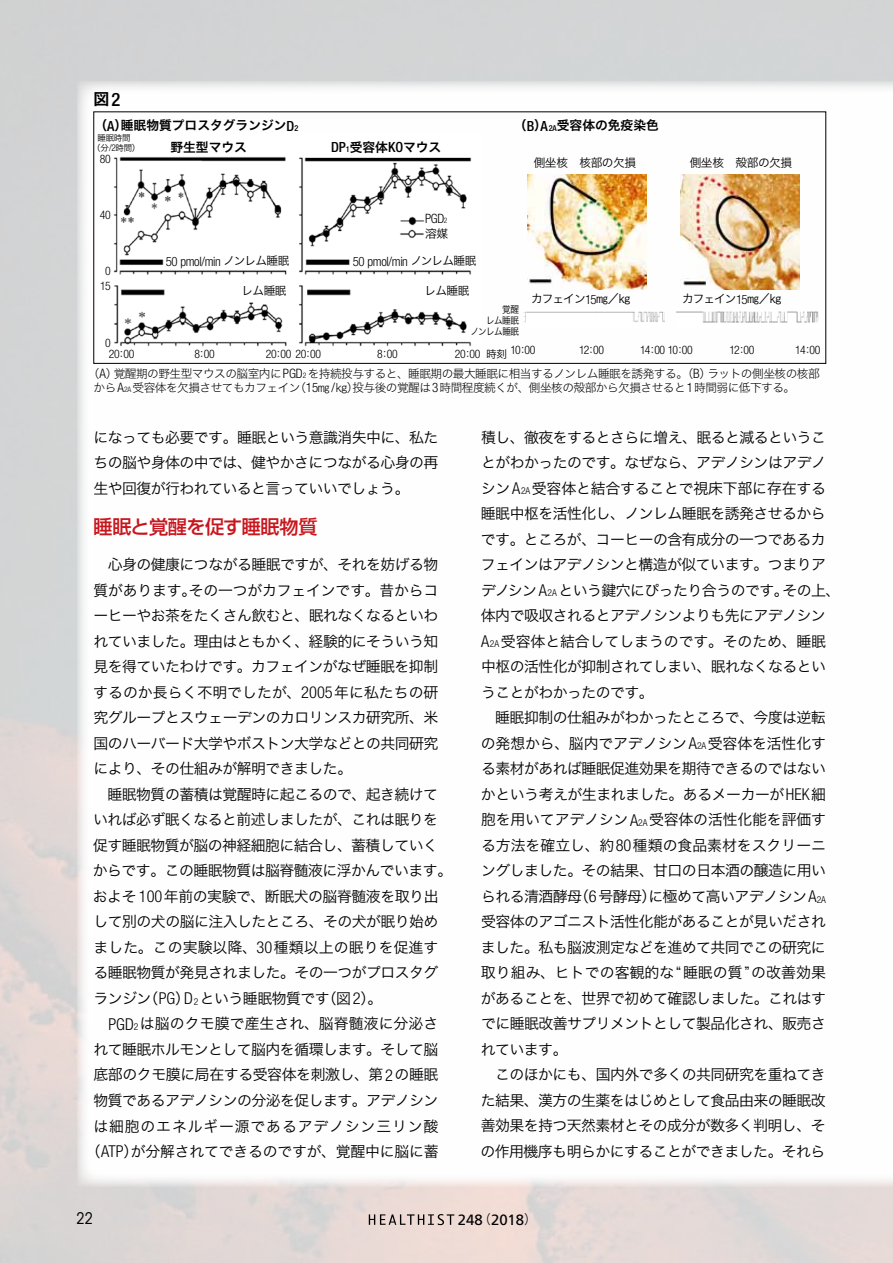
<style>
.page{position:relative;width:893px;height:1263px;background:#fff}
.page>*{position:absolute;margin:0;border:0;box-sizing:border-box;transform-origin:0 0}
.t1{font:500 19.2px "Shin Go Pr 6";letter-spacing:-.025em;color:#c8161e}
.t2{font:condensed 15.9px "ITC Avant Garde Std";color:#000}
.t3{font:700 15.9px "Gothic MB101 Pr 6 De";color:#000}
.t4{font:14.85px/25.5px "Hiragino Sans Pr 6 N W3";letter-spacing:-.035em;color:#000;text-align:justify}
.t5{font:14.85px "Frutiger LT Com";color:#000}
.t6{font:300 condensed 12.9px "Helvetica Neue LT Com";letter-spacing:-.03em;color:#000}
.t7{font:12.75px "Hiragino Sans Pr 6 N W6";color:#000}
.t8{font:11.7px/13.8px "Hira Kaku Std W2";letter-spacing:-.045em;color:#000}
.t9{font:300 condensed 11.7px/14.9px "Helvetica Neue LT Com";letter-spacing:-.025em;color:#000;text-align:center}
.t10{font:11.7px "Hiragino Sans Pr 6 N W3";letter-spacing:-.045em;color:#000}
.t11{font:9.6px/10.6px "Hiragino Sans Pr 6 N W3";letter-spacing:-.05em;color:#000;text-align:right;scale:.9 1}
.t12{font:8.55px/9.6px "Hiragino Sans Pr 6 N W3";letter-spacing:-.04em;color:#000;text-align:center}
.s1{font-family:"Helvetica Neue LT Com";font-weight:500;font-stretch:condensed;font-size:18.45px}
.s2{font-family:"Helvetica Neue LT Com";font-weight:500;font-stretch:condensed;font-size:14.1px}
.s3{font-family:"Helvetica Neue LT Com";font-weight:500;font-stretch:condensed;font-size:8.25px}
.s4{font-family:"Helvetica Neue LT Com";font-weight:300;font-stretch:condensed;font-size:9.3px}
.s5{font-size:7.5px}
.s6{font-family:"Hiragino Sans Pr 6 N W3";font-weight:400;font-stretch:normal;font-size:11.7px}
.s7{font-family:"Helvetica Neue LT Com";font-weight:300;font-stretch:condensed;font-size:12.9px}
.s8{font-family:"Hiragino Sans Pr 6 N W3";font-weight:400;font-stretch:normal;font-size:10.65px}
.s9{font-family:"Helvetica Neue LT Com";font-weight:300;font-stretch:condensed;font-size:13.05px}
.s10{font-family:"Helvetica Neue LT Com";font-weight:300;font-stretch:condensed;font-size:7.5px}
.s11{font-family:"Helvetica Neue LT Com";font-weight:300;font-stretch:condensed;font-size:16.35px}
.s12{font-family:"Helvetica Neue LT Com";font-weight:300;font-stretch:condensed;font-size:9.6px}
.s13{font-family:"Gothic BBB Pr 6";font-weight:500;font-size:12.75px}
</style>
<div class="page">
<svg style="left:369px;top:1214px;width:85px;height:11px"></svg>
<div style="left:94px;top:112px;width:732px;height:252px;border:1px solid #000"></div>
<img style="left:113px;top:157px;width:359px;height:190px">
<img style="left:527px;top:174px;width:119px;height:115px">
<img style="left:680px;top:174px;width:119px;height:115px">
<img style="left:523px;top:311px;width:141px;height:11px">
<img style="left:676px;top:311px;width:143px;height:12px">
<p class="t3" style="left:94px;top:86px;width:28px">図<span class="s1">2</span></p>
<p class="t7" style="left:94px;top:114px;width:205px">（<span class="s2">A</span>）睡眠物質プロスタグランジン<span class="s2">D</span><span class="s3">2</span></p>
<p class="t7" style="left:514px;top:114px;width:146px">（<span class="s2">B</span>）<span class="s2">A</span><span class="s3">2A</span>受容体の免疫染色</p>
<p class="t12" style="left:92px;top:133px;width:50px">睡眠時間<br>（分<span class="s4">/2</span>時間）</p>
<p class="t7" style="left:170px;top:135px;width:78px">野生型マウス</p>
<p class="t7" style="left:331px;top:135px;width:112px"><span class="s2">DP</span><span class="s3">1</span>受容体<span class="s2">KO</span>マウス</p>
<p class="t9" style="left:100px;top:151px;width:12px">80</p>
<p class="t10" style="left:534px;top:152px;width:104px">側坐核 核部の欠損</p>
<p class="t9" style="left:100px;top:207px;width:12px">40</p>
<p class="t9" style="left:100px;top:264px;width:12px">0<br>15</p>
<p class="t6" style="left:425px;top:211px;width:24px">PGD<span class="s5">2</span></p>
<p class="t10" style="left:425px;top:223px;width:25px">溶媒</p>
<p class="t6" style="left:166px;top:254px;width:125px">50 pmol/min <span class="s6">ノンレム睡眠</span></p>
<p class="t10" style="left:242px;top:280px;width:47px">レム睡眠</p>
<p class="t10" style="left:424px;top:280px;width:47px">レム睡眠</p>
<p class="t6" style="left:353px;top:254px;width:125px">50 pmol/min <span class="s6">ノンレム睡眠</span></p>
<p class="t11" style="left:470px;top:304px;width:56px">覚醒<br>レム睡眠<br>ノンレム睡眠</p>
<p class="t10" style="left:531px;top:288px;width:101px">カフェイン<span class="s7">15</span>㎎／㎏</p>
<p class="t10" style="left:690px;top:152px;width:104px">側坐核 殻部の欠損</p>
<p class="t10" style="left:682px;top:288px;width:101px">カフェイン<span class="s7">15</span>㎎／㎏</p>
<p class="t9" style="left:105px;top:335px;width:7px">0</p>
<p class="t9" style="left:109px;top:347px;width:27px">20<span class="s8">：</span>00</p>
<p class="t9" style="left:194px;top:347px;width:22px">8<span class="s8">：</span>00</p>
<p class="t9" style="left:266px;top:347px;width:57px">20<span class="s8">：</span>00 20<span class="s8">：</span>00</p>
<p class="t9" style="left:377px;top:347px;width:22px">8<span class="s8">：</span>00</p>
<p class="t9" style="left:455px;top:345px;width:82px">20<sub>：</sub>00 <sub>時刻</sub> 10<sup>：</sup>00</p>
<p class="t9" style="left:579px;top:342px;width:27px">12<span class="s8">：</span>00</p>
<p class="t9" style="left:640px;top:342px;width:54px">14<span class="s8">：</span>00 10<span class="s8">：</span>00</p>
<p class="t9" style="left:729px;top:342px;width:27px">12<span class="s8">：</span>00</p>
<p class="t9" style="left:795px;top:342px;width:27px">14<span class="s8">：</span>00</p>
<p class="t8" style="left:94px;top:367px;width:728px;text-indent:-6px">（<span class="s9">A</span>）覚醒期の野生型マウスの脳室内に<span class="s9">PGD</span><span class="s10">2</span> を持続投与すると、睡眠期の最大睡眠に相当するノンレム睡眠を誘発する。（<span class="s9">B</span>）ラットの側坐核の核部から<span class="s9">A</span><span class="s10">2A</span> 受容体を欠損させてもカフェイン（<span class="s9">15</span>㎎ <span class="s9">/</span>㎏）投与後の覚醒は<span class="s9">3</span>時間程度続くが、側坐核の殻部から欠損させると<span class="s9">1</span>時間弱に低下する。</p>
<p class="t4" style="left:93px;top:423px;width:347px">になっても必要です。睡眠という意識消失中に、私たちの脳や身体の中では、健やかさにつながる心身の再生や回復が行われていると言っていいでしょう。</p>
<p class="t1" style="left:94px;top:510px;width:226px">睡眠と覚醒を促す睡眠物質</p>
<p class="t4" style="left:93px;top:551px;width:347px;text-indent:15px">心身の健康につながる睡眠ですが、それを妨げる物質があります。その一つがカフェインです。昔からコーヒーやお茶をたくさん飲むと、眠れなくなるといわれていました。理由はともかく、経験的にそういう知見を得ていたわけです。カフェインがなぜ睡眠を抑制するのか長らく不明でしたが、<span class="s11">2005</span>年に私たちの研究グループとスウェーデンのカロリンスカ研究所、米国のハーバード大学やボストン大学などとの共同研究により、その仕組みが解明できました。</p>
<p class="t4" style="left:93px;top:780px;width:361px;text-align:left;text-indent:15px">睡眠物質の蓄積は覚醒時に起こるので、起き続けていれば必ず眠くなると前述しましたが、これは眠りを促す睡眠物質が脳の神経細胞に結合し、蓄積していくからです。この睡眠物質は脳脊髄液に浮かんでいます。およそ <span class="s11">100</span>年前の実験で、断眠犬の脳脊髄液を取り出して別の犬の脳に注入したところ、その犬が眠り始めました。この実験以降、<span class="s11">30</span>種類以上の眠りを促進する睡眠物質が発見されました。その一つがプロスタグランジン（<span class="s11">PG</span>）<span class="s11">D</span><span class="s12">2</span> という睡眠物質です（図<span class="s11">2</span>）。</p>
<p class="t4" style="left:86px;top:1010px;width:354px;text-align:right"><span class="s11">PGD</span><span class="s12">2</span> は脳のクモ膜で産生され、脳脊髄液に分泌さ<br>れて睡眠ホルモンとして脳内を循環します。そして脳底部のクモ膜に局在する受容体を刺激し、第<span class="s11">2</span>の睡眠物質であるアデノシンの分泌を促します。アデノシンは細胞のエネルギー源であるアデノシン三リン酸（<span class="s11">ATP</span>）が分解されてできるのですが、覚醒中に脳に蓄</p>
<p class="t4" style="left:481px;top:423px;width:361px;text-align:left">積し、徹夜をするとさらに増え、眠ると減るということがわかったのです。なぜなら、アデノシンはアデノシン<span class="s11">A</span><span class="s12">2A</span> 受容体と結合することで視床下部に存在する睡眠中枢を活性化し、ノンレム睡眠を誘発させるからです。ところが、コーヒーの含有成分の一つであるカフェインはアデノシンと構造が似ています。つまりアデノシン<span class="s11">A</span><span class="s12">2A</span> という鍵穴にぴったり合うのです。その上、体内で吸収されるとアデノシンよりも先にアデノシン<br><span class="s11">A</span><span class="s12">2A</span> 受容体と結合してしまうのです。そのため、睡眠中枢の活性化が抑制されてしまい、眠れなくなるということがわかったのです。</p>
<p class="t4" style="left:481px;top:704px;width:347px;text-indent:14px">睡眠抑制の仕組みがわかったところで、今度は逆転の発想から、脳内でアデノシン<span class="s11">A</span><span class="s12">2A</span> 受容体を活性化する素材があれば睡眠促進効果を期待できるのではないかという考えが生まれました。あるメーカーが<span class="s11">HEK</span>細胞を用いてアデノシン<span class="s11">A</span><span class="s12">2A</span> 受容体の活性化能を評価する方法を確立し、約<span class="s11">80</span>種類の食品素材をスクリーニングしました。その結果、甘口の日本酒の醸造に用いられる清酒酵母（<span class="s11">6</span>号酵母）に極めて高いアデノシン<span class="s11">A</span><span class="s12">2A</span>受容体のアゴニスト活性化能があることが見いだされました。私も脳波測定などを進めて共同でこの研究に取り組み、ヒトでの客観的な“睡眠の質”の改善効果があることを、世界で初めて確認しました。これはすでに睡眠改善サプリメントとして製品化され、販売されています。</p>
<p class="t4" style="left:481px;top:1061px;width:347px;text-indent:15px">このほかにも、国内外で多くの共同研究を重ねてきた結果、漢方の生薬をはじめとして食品由来の睡眠改善効果を持つ天然素材とその成分が数多く判明し、その作用機序も明らかにすることができました。それら</p>
<p class="t2" style="left:77px;top:1209px;width:18px">22</p>
<p class="t5" style="left:458px;top:1211px;width:80px">248<span class="s13">（</span>2018<span class="s13">）</span></p>
</div>
